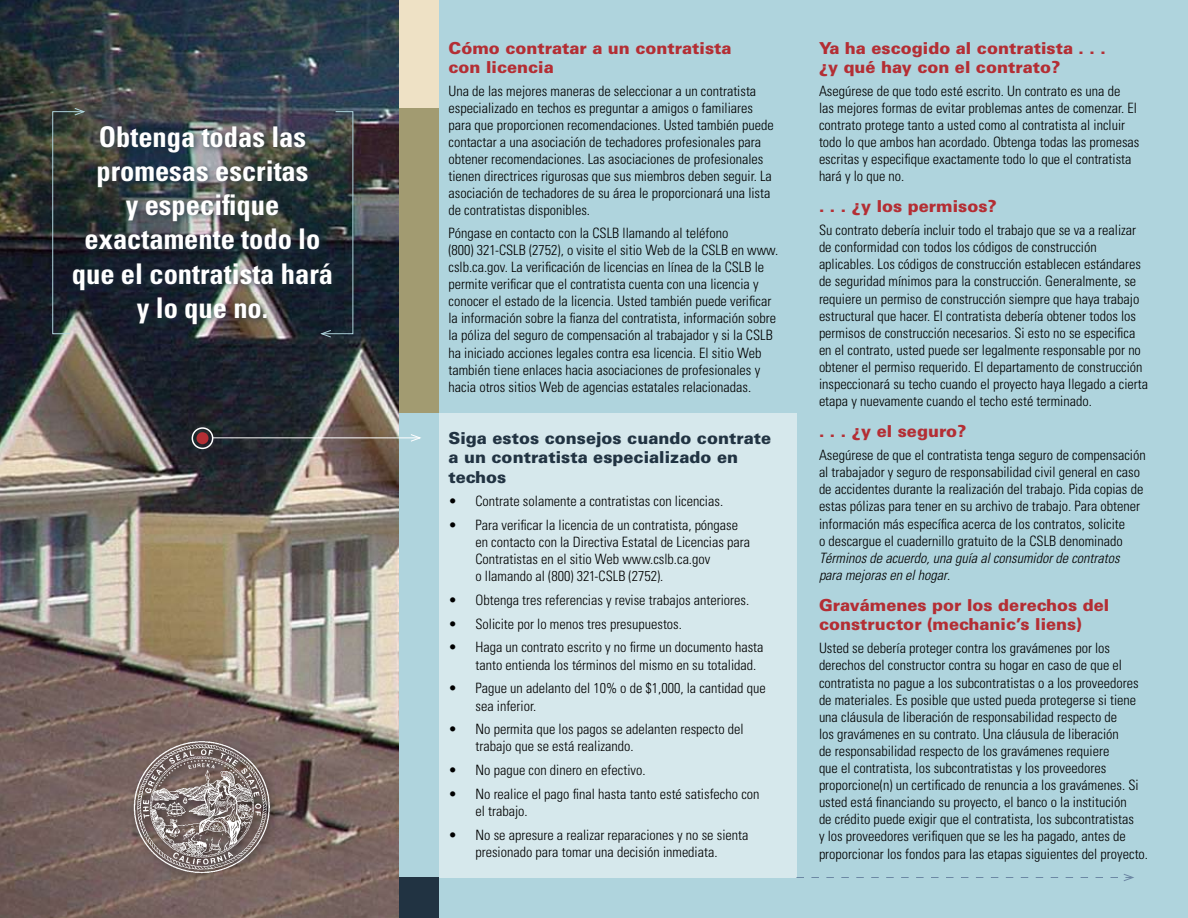
<style>
.page{position:relative;width:1188px;height:918px;background:#afd4dd}
.page>*{position:absolute;margin:0;border:0;box-sizing:border-box;transform-origin:0 0}
.t1{font:700 condensed 28.5px/34.2px "Univers";color:#fff;text-align:center}
.t2{font:900 16.5px/19.5px "Univers";color:#b42e34}
.t3{font:900 16.5px/19.5px "Univers";color:#213342}
.t4{font:300 condensed 14.25px/17.1px "Univers";color:#000}
.t5{font:italic 300 condensed 14.25px/17.1px "Univers";color:#000}
.s1{font-style:normal}
</style>
<div class="page">
<div style="left:398px;top:0;width:41px;height:108px;background:#eee1c5"></div>
<div style="left:398px;top:878px;width:41px;height:40px;background:#213342"></div>
<div style="left:398px;top:108px;width:41px;height:305px;background:#a29b71"></div>
<img style="left:0;top:0;width:398px;height:918px">
<div style="left:439px;top:413px;width:358px;height:465px;background:#d6e8ec"></div>
<hr style="left:213px;top:437px;width:207px;height:1px;background:#fff">
<svg style="left:410px;top:434px;width:11px;height:8px"></svg>
<div style="left:192px;top:427px;width:21px;height:22px;border:2px solid #fff;border-radius:50%"></div>
<div style="left:196px;top:432px;width:12px;height:12px;background:#b42e34;border-radius:50%"></div>
<div style="left:69px;top:122px;width:270px;height:210px;background:#213342;opacity:.75"></div>
<svg style="left:52px;top:107px;width:34px;height:227px"></svg>
<svg style="left:320px;top:111px;width:34px;height:227px"></svg>
<div style="left:129px;top:736px;width:150px;height:147px;background:#000;opacity:.75"></div>
<img style="left:133px;top:739px;width:139px;height:135px">
<svg style="left:796px;top:874px;width:338px;height:7px"></svg>
<h1 class="t1" style="left:72px;top:119px;width:263px">Obtenga todas las promesas escritas<br>y especifique exactamente todo lo que el contratista hará y lo que no.</h1>
<p class="t2" style="left:448px;top:38px;width:285px">Cómo contratar a un contratista con licencia</p>
<p class="t4" style="left:448px;top:82px;width:327px">Una de las mejores maneras de seleccionar a un contratista especializado en techos es preguntar a amigos o familiares para que proporcionen recomendaciones. Usted también puede contactar a una asociación de techadores profesionales para obtener recomendaciones. Las asociaciones de profesionales tienen directrices rigurosas que sus miembros deben seguir. La asociación de techadores de su área le proporcionará una lista de contratistas disponibles.</p>
<p class="t4" style="left:448px;top:224px;width:331px">Póngase en contacto con la CSLB llamando al teléfono<br>(800) 321-CSLB (2752), o visite el sitio Web de la CSLB en www. cslb.ca.gov. La verificación de licencias en línea de la CSLB le permite verificar que el contratista cuenta con una licencia y conocer el estado de la licencia. Usted también puede verificar la información sobre la fianza del contratista, información sobre la póliza del seguro de compensación al trabajador y si la CSLB ha iniciado acciones legales contra esa licencia. El sitio Web también tiene enlaces hacia asociaciones de profesionales y hacia otros sitios Web de agencias estatales relacionadas.</p>
<p class="t3" style="left:448px;top:428px;width:324px">Siga estos consejos cuando contrate a un contratista especializado en techos</p>
<p class="t4" style="left:448px;top:492px;width:276px">• Contrate solamente a contratistas con licencias.</p>
<p class="t4" style="left:476px;top:516px;width:276px;text-indent:-27px">• Para verificar la licencia de un contratista, póngase en contacto con la Directiva Estatal de Licencias para Contratistas en el sitio Web www.cslb.ca.gov<br>o llamando al (800) 321-CSLB (2752).</p>
<p class="t4" style="left:448px;top:591px;width:302px">• Obtenga tres referencias y revise trabajos anteriores.</p>
<p class="t4" style="left:448px;top:615px;width:235px">• Solicite por lo menos tres presupuestos.</p>
<p class="t4" style="left:476px;top:639px;width:290px;text-indent:-27px">• Haga un contrato escrito y no firme un documento hasta tanto entienda los términos del mismo en su totalidad.</p>
<p class="t4" style="left:476px;top:680px;width:292px;text-indent:-27px">• Pague un adelanto del 10% o de $1,000, la cantidad que sea inferior.</p>
<p class="t4" style="left:476px;top:721px;width:270px;text-indent:-27px">• No permita que los pagos se adelanten respecto del trabajo que se está realizando.</p>
<p class="t4" style="left:448px;top:762px;width:199px">• No pague con dinero en efectivo.</p>
<p class="t4" style="left:476px;top:786px;width:286px;text-indent:-27px">• No realice el pago final hasta tanto esté satisfecho con el trabajo.</p>
<p class="t4" style="left:448px;top:827px;width:301px;text-align:center">• No se apresure a realizar reparaciones y no se sienta presionado para tomar una decisión inmediata.</p>
<p class="t2" style="left:819px;top:38px;width:289px">Ya ha escogido al contratista . . . ¿y qué hay con el contrato?</p>
<p class="t4" style="left:819px;top:82px;width:322px">Asegúrese de que todo esté escrito. Un contrato es una de<br>las mejores formas de evitar problemas antes de comenzar. El contrato protege tanto a usted como al contratista al incluir todo lo que ambos han acordado. Obtenga todas las promesas escritas y especifique exactamente todo lo que el contratista hará y lo que no.</p>
<p class="t2" style="left:819px;top:196px;width:179px">. . . ¿y los permisos?</p>
<p class="t4" style="left:819px;top:222px;width:331px">Su contrato debería incluir todo el trabajo que se va a realizar de conformidad con todos los códigos de construcción aplicables. Los códigos de construcción establecen estándares de seguridad mínimos para la construcción. Generalmente, se requiere un permiso de construcción siempre que haya trabajo estructural que hacer. El contratista debería obtener todos los permisos de construcción necesarios. Si esto no se especifica en el contrato, usted puede ser legalmente responsable por no obtener el permiso requerido. El departamento de construcción inspeccionará su techo cuando el proyecto haya llegado a cierta etapa y nuevamente cuando el techo esté terminado.</p>
<p class="t2" style="left:819px;top:421px;width:149px">. . . ¿y el seguro?</p>
<p class="t4" style="left:819px;top:447px;width:328px">Asegúrese de que el contratista tenga seguro de compensación al trabajador y seguro de responsabilidad civil general en caso de accidentes durante la realización del trabajo. Pida copias de estas pólizas para tener en su archivo de trabajo. Para obtener información más específica acerca de los contratos, solicite<br>o descargue el cuadernillo gratuito de la CSLB denominado</p>
<p class="t5" style="left:819px;top:549px;width:302px">Términos de acuerdo, una guía al consumidor de contratos para mejoras en el hogar<span class="s1">.</span></p>
<p class="t2" style="left:819px;top:595px;width:292px">Gravámenes por los derechos del constructor (mechanic’s liens)</p>
<p class="t4" style="left:819px;top:640px;width:331px">Usted se debería proteger contra los gravámenes por los derechos del constructor contra su hogar en caso de que el contratista no pague a los subcontratistas o a los proveedores de materiales. Es posible que usted pueda protegerse si tiene una cláusula de liberación de responsabilidad respecto de<br>los gravámenes en su contrato. Una cláusula de liberación<br>de responsabilidad respecto de los gravámenes requiere<br>que el contratista, los subcontratistas y los proveedores proporcione(n) un certificado de renuncia a los gravámenes. Si usted está financiando su proyecto, el banco o la institución<br>de crédito puede exigir que el contratista, los subcontratistas<br>y los proveedores verifiquen que se les ha pagado, antes de proporcionar los fondos para las etapas siguientes del proyecto.</p>
</div>
